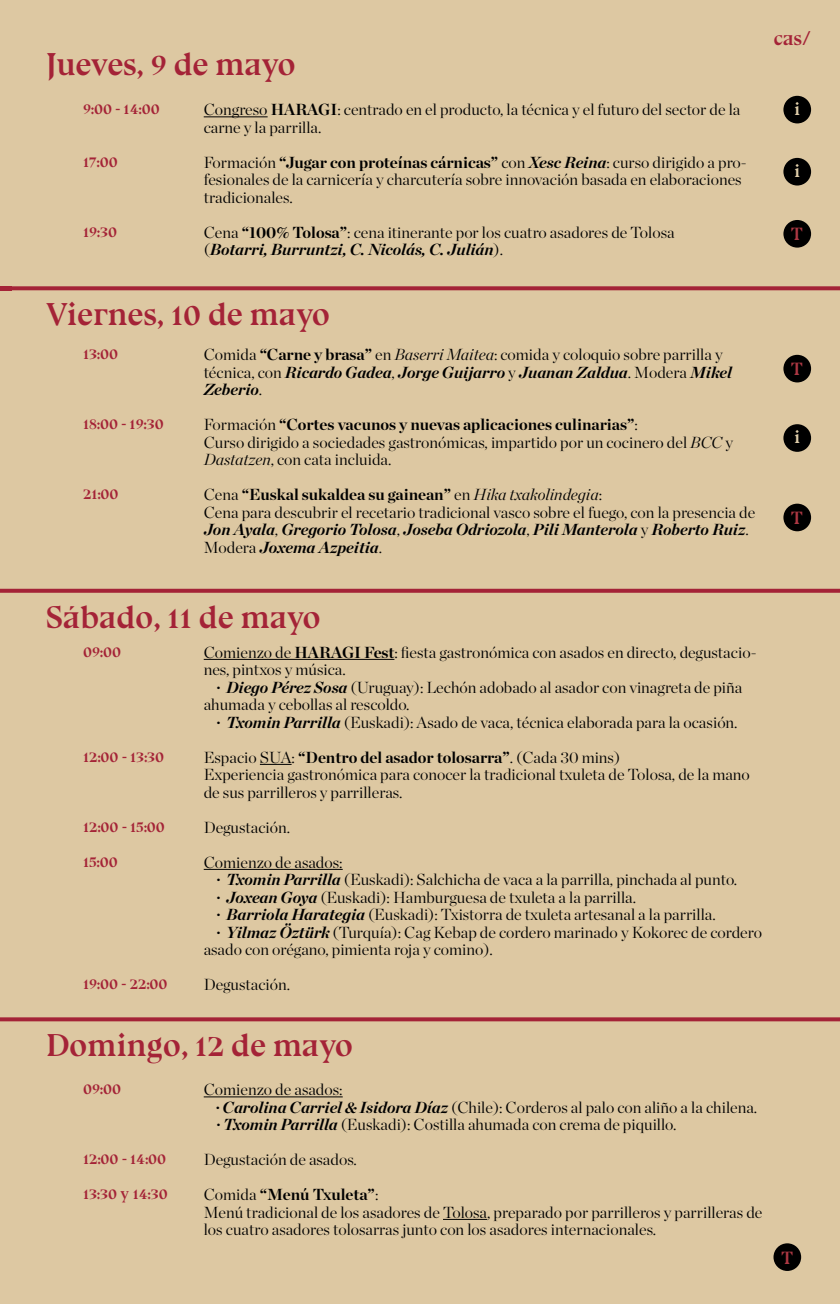
<style>
.page{position:relative;width:840px;height:1304px;background:#fff}
.page>*{position:absolute;margin:0;border:0;box-sizing:border-box;transform-origin:0 0}
.t1{font:700 32px "Bluu Next";color:#a42337}
.t2{font:700 20px "Bluu Next";color:#a42337}
.t3{font:700 18px "Bluu Next";color:#ac3843}
.t4{font:700 18px "Bluu Next";color:#e0ceab}
.t5{font:300 16px/17.6px "Chronicle Display";color:#000}
.t6{font:700 16px/35px "Bluu Next";color:#a42337}
.s1{font-weight:700}
.s2{font-weight:700;font-style:italic}
.s3{font-style:italic}
</style>
<div class="page">
<div style="left:0;top:0;width:839px;height:1304px;background:#ddc8a2"></div>
<hr style="left:204px;top:116px;width:63px;height:1px;background:#000">
<hr style="left:204px;top:659px;width:190px;height:1px;background:#000">
<hr style="left:260px;top:764px;width:31px;height:1px;background:#000">
<hr style="left:204px;top:869px;width:138px;height:1px;background:#000">
<hr style="left:204px;top:1096px;width:138px;height:1px;background:#000">
<hr style="left:443px;top:1219px;width:44px;height:1px;background:#000">
<svg style="left:16px;top:286px;width:823px;height:4px;background:#a82f3f"></svg>
<svg style="left:0;top:1017px;width:839px;height:4px;background:#a93140"></svg>
<div style="left:783px;top:96px;width:27px;height:27px;background:#000;border-radius:50%"></div>
<div style="left:783px;top:158px;width:27px;height:28px;background:#000;border-radius:50%"></div>
<div style="left:783px;top:424px;width:27px;height:28px;background:#000;border-radius:50%"></div>
<div style="left:783px;top:220px;width:27px;height:28px;background:#000;border-radius:50%"></div>
<div style="left:783px;top:355px;width:27px;height:27px;background:#000;border-radius:50%"></div>
<div style="left:783px;top:504px;width:27px;height:27px;background:#000;border-radius:50%"></div>
<svg style="left:0;top:286px;width:16px;height:303px"></svg>
<svg style="left:0;top:589px;width:839px;height:4px;background:#a72c3d"></svg>
<div style="left:773px;top:1243px;width:27px;height:28px;background:#000;border-radius:50%"></div>
<h1 class="t1" style="left:46px;top:45px;width:251px">Jueves, 9 de mayo</h1>
<p class="t6" style="left:83px;top:91px;width:78px">9:00 - 14:00</p>
<p class="t6" style="left:83px;top:144px;width:36px">17:00</p>
<p class="t6" style="left:83px;top:214px;width:36px">19:30</p>
<p class="t5" style="left:204px;top:100px;width:538px">Congreso <span class="s1">HARAGI</span>: centrado en el producto, la técnica y el futuro del sector de la carne y la parrilla.</p>
<p class="t5" style="left:204px;top:152px;width:544px">Formación <span class="s1">“Jugar con proteínas cárnicas”</span> con <span class="s2">Xesc Reina</span>: curso dirigido a pro&shy;fesionales de la carnicería y charcutería sobre innovación basada en elaboraciones tradicionales.</p>
<p class="t5" style="left:204px;top:222px;width:472px">Cena <span class="s1">“100% Tolosa”</span>: cena itinerante por los cuatro asadores de Tolosa (<span class="s2">Botarri, Burruntzi, C. Nicolás, C. Julián</span>).</p>
<h1 class="t1" style="left:46px;top:295px;width:285px">Viernes, 10 de mayo</h1>
<p class="t6" style="left:83px;top:336px;width:36px">13:00</p>
<p class="t6" style="left:83px;top:406px;width:82px">18:00 - 19:30</p>
<p class="t6" style="left:83px;top:476px;width:37px">21:00</p>
<p class="t5" style="left:204px;top:345px;width:529px">Comida <span class="s1">“Carne y brasa”</span> en <span class="s3">Baserri Maitea</span>: comida y coloquio sobre parrilla y técnica, con <span class="s2">Ricardo Gadea</span>, <span class="s2">Jorge Guijarro</span> y <span class="s2">Juanan Zaldua</span>. Modera <span class="s2">Mikel<br>Zeberio</span>.</p>
<p class="t5" style="left:204px;top:415px;width:530px">Formación <span class="s1">“Cortes vacunos y nuevas aplicaciones culinarias”</span>:<br>Curso dirigido a sociedades gastronómicas, impartido por un cocinero del <span class="s3">BCC</span> y<br><span class="s3">Dastatzen</span>, con cata incluida.</p>
<p class="t5" style="left:204px;top:485px;width:553px">Cena <span class="s1">“Euskal sukaldea su gainean”</span> en <span class="s3">Hika txakolindegia</span>:<br>Cena para descubrir el recetario tradicional vasco sobre el fuego, con la presencia de <span class="s2">Jon Ayala</span>, <span class="s2">Gregorio Tolosa</span>, <span class="s2">Joseba Odriozola</span>, <span class="s2">Pili Manterola</span> y <span class="s2">Roberto Ruiz</span>.<br>Modera <span class="s2">Joxema Azpeitia</span>.</p>
<p class="t2" style="left:773px;top:26px;width:39px">cas/</p>
<p class="t4" style="left:794px;top:98px;width:7px">i</p>
<p class="t4" style="left:794px;top:160px;width:7px">i</p>
<p class="t3" style="left:790px;top:224px;width:13px">T</p>
<p class="t3" style="left:790px;top:359px;width:13px">T</p>
<p class="t4" style="left:794px;top:426px;width:7px">i</p>
<p class="t3" style="left:790px;top:507px;width:13px">T</p>
<h1 class="t1" style="left:46px;top:598px;width:276px">Sábado, 11 de mayo</h1>
<p class="t6" style="left:83px;top:634px;width:39px">09:00</p>
<p class="t6" style="left:83px;top:739px;width:83px">12:00 - 13:30</p>
<p class="t6" style="left:83px;top:809px;width:83px">12:00 - 15:00<br>15:00</p>
<p class="t6" style="left:83px;top:966px;width:86px">19:00 - 22:00</p>
<p class="t5" style="left:204px;top:642px;width:554px">Comienzo de <span class="s1">HARAGI Fest</span>: fiesta gastronómica con asados en directo, degustacio&shy;nes, pintxos y música.</p>
<p class="t5" style="left:204px;top:677px;width:540px;text-indent:12px"><span class="s2">· Diego Pérez Sosa</span> (Uruguay): Lechón adobado al asador con vinagreta de piña ahumada y cebollas al rescoldo.</p>
<p class="t5" style="left:204px;top:704px;width:535px;line-height:35px;text-indent:12px"><span class="s2">· Txomin Parrilla</span> (Euskadi): Asado de vaca, técnica elaborada para la ocasión.<br>Espacio SUA: <span class="s1">“Dentro del asador tolosarra”</span>. (Cada 30 mins)</p>
<p class="t5" style="left:204px;top:765px;width:547px">Experiencia gastronómica para conocer la tradicional txuleta de Tolosa, de la mano de sus parrilleros y parrilleras.</p>
<p class="t5" style="left:204px;top:809px;width:140px;line-height:35px">Degustación.<br>Comienzo de asados:</p>
<p class="t5" style="left:216px;top:870px;width:522px"><span class="s2">· Txomin Parrilla</span> (Euskadi): Salchicha de vaca a la parrilla, pinchada al punto.</p>
<p class="t5" style="left:216px;top:887px;width:421px"><span class="s2">· Joxean Goya</span> (Euskadi): Hamburguesa de txuleta a la parrilla.</p>
<p class="t5" style="left:216px;top:905px;width:501px"><span class="s2">· Barriola Harategia</span> (Euskadi): Txistorra de txuleta artesanal a la parrilla.</p>
<p class="t5" style="left:216px;top:922px;width:547px"><span class="s2">· Yilmaz Öztürk</span> (Turquía): Cag Kebap de cordero marinado y Kokorec de cordero</p>
<p class="t5" style="left:204px;top:940px;width:290px">asado con orégano, pimienta roja y comino).</p>
<p class="t5" style="left:204px;top:975px;width:88px">Degustación.</p>
<h1 class="t1" style="left:46px;top:1027px;width:308px">Domingo, 12 de mayo</h1>
<p class="t6" style="left:83px;top:1071px;width:39px">09:00</p>
<p class="t6" style="left:83px;top:1141px;width:86px">12:00 - 14:00<br>13:30 y 14:30</p>
<p class="t5" style="left:215px;top:1080px;width:543px;text-indent:-12px">Comienzo de asados:<br><span class="s2">· Carolina Carriel &amp; Isidora Díaz</span> (Chile): Corderos al palo con aliño a la chilena. <span class="s2">· Txomin Parrilla</span> (Euskadi): Costilla ahumada con crema de piquillo.</p>
<p class="t5" style="left:204px;top:1141px;width:176px;line-height:35px">Degustación de asados.<br>Comida <span class="s1">“Menú Txuleta”</span>:</p>
<p class="t5" style="left:204px;top:1202px;width:560px">Menú tradicional de los asadores de Tolosa, preparado por parrilleros y parrilleras de los cuatro asadores tolosarras junto con los asadores internacionales.</p>
<p class="t3" style="left:781px;top:1247px;width:13px">T</p>
</div>
